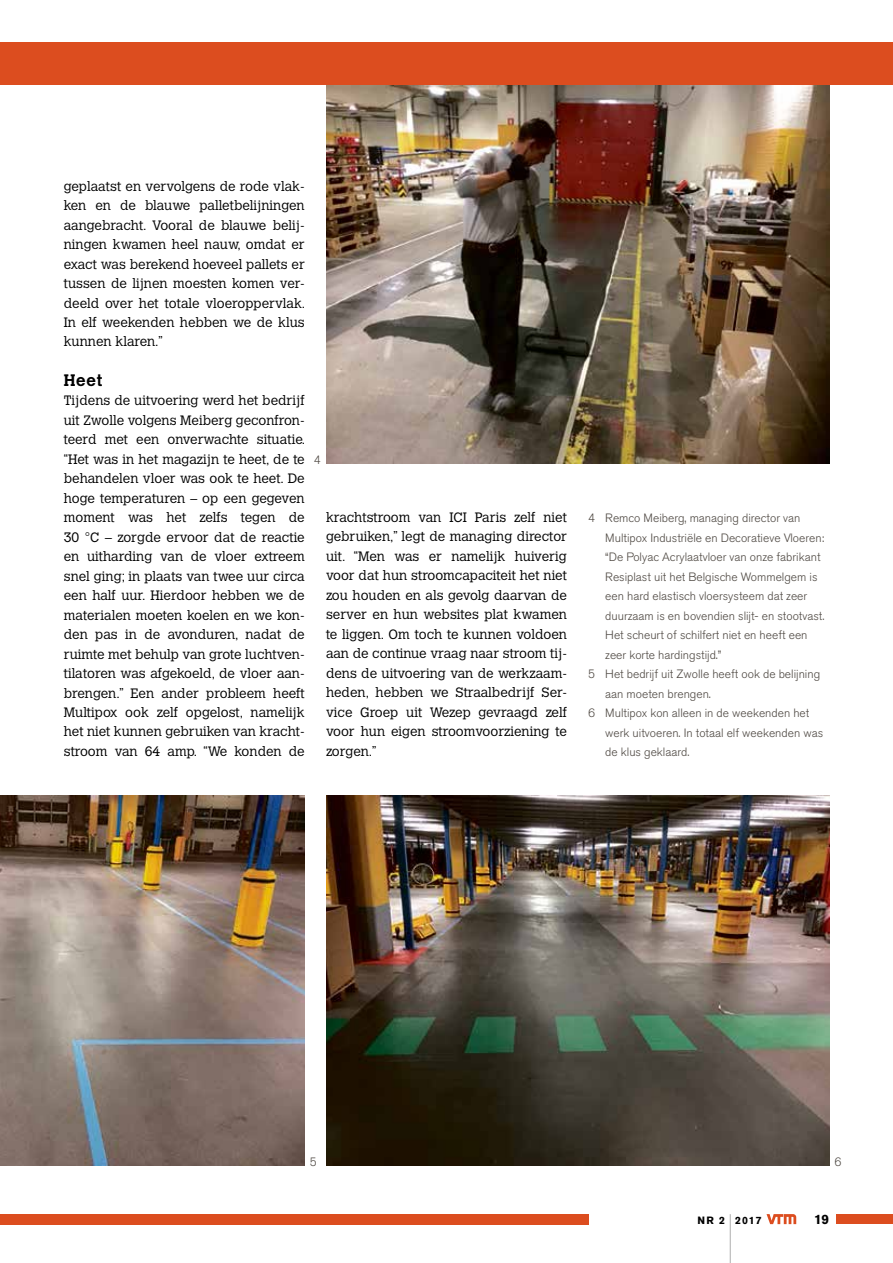
<style>
.page{position:relative;width:893px;height:1263px;background:#fff}
.page>*{position:absolute;margin:0;border:0;box-sizing:border-box;transform-origin:0 0}
.t1{font:700 70.35px "Akzidenz Grotesk BE";color:#000;scale:.03 1}
.t2{font:700 16.5px "Calvert MT Std";color:#000}
.t3{font:300 13.5px/19.5px "Calvert MT Std";color:#000;text-align:justify}
.t4{font:700 13.5px "Akzidenz Grotesk BE";color:#000}
.t5{font:300 12px "Akzidenz Grotesk BE";color:#4e4842}
.t6{font:700 10.5px "Akzidenz Grotesk BE";letter-spacing:.1em;color:#000}
</style>
<div class="page">
<div style="left:0;top:1214px;width:588px;height:10px;background:#dc4d1f"></div>
<div style="left:836px;top:1214px;width:57px;height:10px;background:#dc4d1f"></div>
<svg style="left:766px;top:1214px;width:30px;height:10px"></svg>
<div style="left:0;top:43px;width:893px;height:42px;background:#dc4d1f"></div>
<img style="left:326px;top:85px;width:503px;height:379px">
<img style="left:0;top:795px;width:305px;height:371px">
<img style="left:326px;top:795px;width:503px;height:371px">
<p class="t3" style="left:64px;top:176px;width:243px">geplaatst en vervolgens de rode vlak&shy;ken en de blauwe palletbelijningen aangebracht. Vooral de blauwe belij&shy;ningen kwamen heel nauw, omdat er exact was berekend hoeveel pallets er tussen de lijnen moesten komen ver&shy;deeld over het totale vloeroppervlak.<br>In elf weekenden hebben we de klus kunnen klaren.”</p>
<p class="t2" style="left:64px;top:369px;width:40px">Heet</p>
<p class="t3" style="left:64px;top:391px;width:243px">Tijdens de uitvoering werd het bedrijf uit Zwolle volgens Meiberg geconfron&shy;teerd met een onverwachte situatie. “Het was in het magazijn te heet, de te behandelen vloer was ook te heet. De hoge temperaturen – op een gegeven moment was het zelfs tegen de 30 °C – zorgde ervoor dat de reactie en uitharding van de vloer extreem snel ging; in plaats van twee uur circa een half uur. Hierdoor hebben we de materialen moeten koelen en we kon&shy;den pas in de avonduren, nadat de ruimte met behulp van grote luchtven&shy;tilatoren was afgekoeld, de vloer aan&shy;brengen.” Een ander probleem heeft Multipox ook zelf opgelost, namelijk het niet kunnen gebruiken van kracht&shy;stroom van 64 amp. “We konden de</p>
<p class="t5" style="left:314px;top:453px;width:8px">4</p>
<p class="t3" style="left:326px;top:508px;width:242px">krachtstroom van ICI Paris zelf niet gebruiken,” legt de managing director uit. “Men was er namelijk huiverig voor dat hun stroomcapaciteit het niet zou houden en als gevolg daarvan de server en hun websites plat kwamen te liggen. Om toch te kunnen voldoen aan de continue vraag naar stroom tij&shy;dens de uitvoering van de werkzaam&shy;heden, hebben we Straalbedrijf Ser&shy;vice Groep uit Wezep gevraagd zelf voor hun eigen stroomvoorziening te zorgen.”</p>
<p class="t5" style="left:588px;top:511px;width:214px">4 Remco Meiberg, managing director van</p>
<p class="t5" style="left:605px;top:531px;width:220px">Multipox Industriële en Decoratieve Vloeren:</p>
<p class="t5" style="left:605px;top:550px;width:217px">“De Polyac Acrylaatvloer van onze fabrikant</p>
<p class="t5" style="left:605px;top:570px;width:214px">Resiplast uit het Belgische Wommelgem is</p>
<p class="t5" style="left:605px;top:589px;width:204px">een hard elastisch vloersysteem dat zeer</p>
<p class="t5" style="left:605px;top:609px;width:221px">duurzaam is en bovendien slijt- en stootvast.</p>
<p class="t5" style="left:605px;top:628px;width:204px">Het scheurt of schilfert niet en heeft een</p>
<p class="t5" style="left:605px;top:648px;width:118px">zeer korte hardingstijd.”</p>
<p class="t5" style="left:588px;top:667px;width:233px">5 Het bedrijf uit Zwolle heeft ook de belijning</p>
<p class="t5" style="left:605px;top:687px;width:107px">aan moeten brengen.</p>
<p class="t5" style="left:588px;top:706px;width:223px">6 Multipox kon alleen in de weekenden het</p>
<p class="t5" style="left:605px;top:726px;width:219px">werk uitvoeren. In totaal elf weekenden was</p>
<p class="t5" style="left:605px;top:745px;width:86px">de klus geklaard.</p>
<p class="t5" style="left:310px;top:1155px;width:8px">5</p>
<p class="t5" style="left:834px;top:1155px;width:8px">6</p>
<p class="t6" style="left:697px;top:1214px;width:29px">NR 2</p>
<h1 class="t1" style="left:730px;top:1204px;width:20px">|</h1>
<p class="t6" style="left:735px;top:1214px;width:28px">2017</p>
<p class="t4" style="left:814px;top:1211px;width:17px">19</p>
</div>
